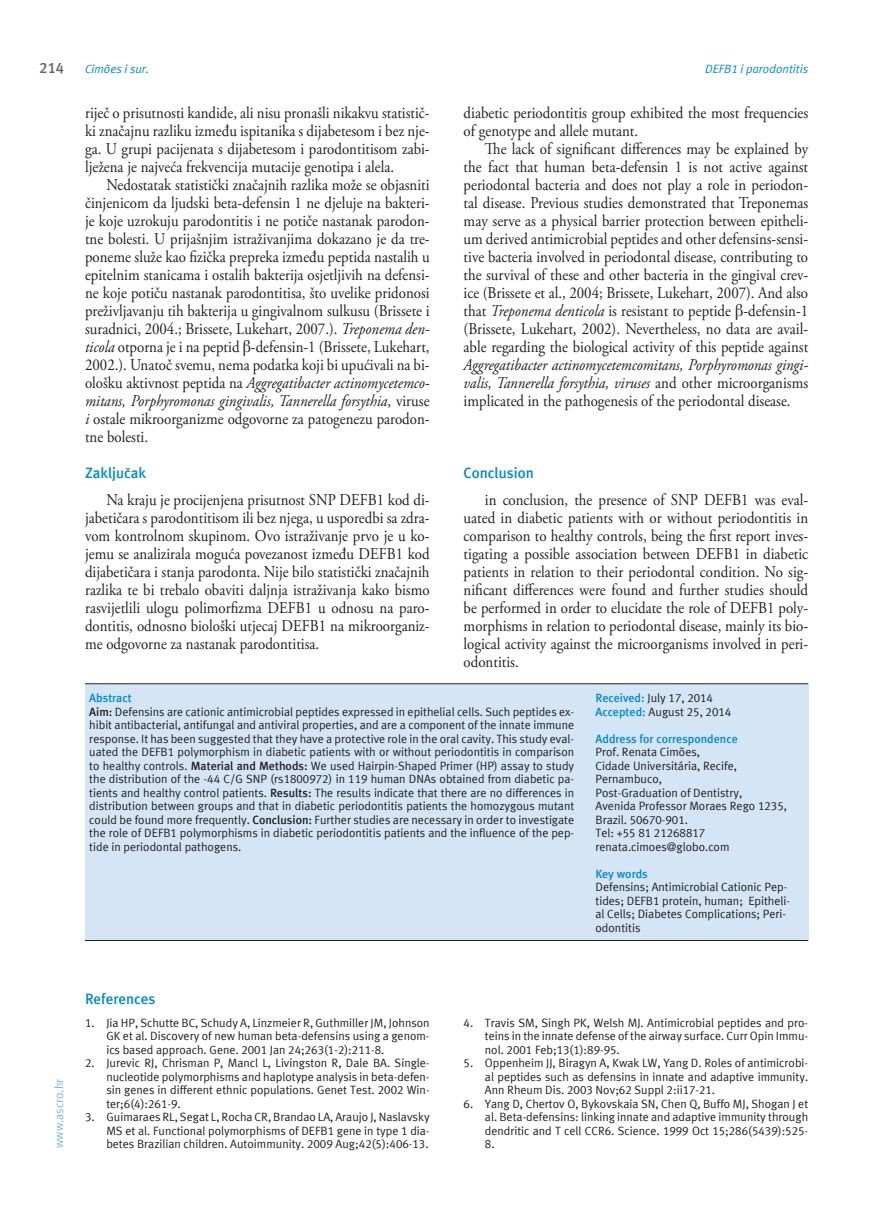
<style>
.page{position:relative;width:872px;height:1212px;background:#fff}
.page>*{position:absolute;margin:0;border:0;box-sizing:border-box;transform-origin:0 0}
.t1{font:16.5px/18px "Adobe Garamond Pro";color:#231f20;text-align:justify;scale:.9 1}
.t2{font:italic 16.5px/18px "Adobe Garamond Pro";color:#231f20;text-align:justify;scale:.9 1}
.t3{font:700 15px "Meta ASC";color:#0089cf}
.t4{font:700 15px "Meta ASC";color:#636366}
.t5{font:12px/13.5px "Meta ASC";color:#231f20;text-align:justify}
.t6{font:700 12px "Meta ASC";color:#0089cf}
.t7{font:italic 12px "Meta ASC";color:#0089cf}
.t8{font:12px "Meta ASC";color:#77b6e4}
.s1{font-style:italic}
.s2{font-family:"Times"}
.s3{font-style:normal}
.s4{font-weight:700;color:#0089cf}
.s5{font-weight:700}
</style>
<div class="page">
<div style="left:85px;top:684px;width:723px;height:256px;background:#d4e6f6"></div>
<hr style="left:85px;top:683px;width:723px;height:1px;background:#231f20">
<hr style="left:85px;top:940px;width:723px;height:1px;background:#231f20">
<p class="t4" style="left:40px;top:59px;width:26px">214</p>
<p class="t7" style="left:705px;top:62px;width:104px">DEFB1 i parodontitis</p>
<p class="t7" style="left:85px;top:62px;width:65px">Cimões i sur.</p>
<p class="t1" style="left:85px;top:105px;width:384px">riječ o prisutnosti kandide, ali nisu pronašli nikakvu statistič&shy;ki značajnu razliku između ispitanika s dijabetesom i bez nje&shy;ga. U grupi pacijenata s dijabetesom i parodontitisom zabi&shy;lježena je najveća frekvencija mutacije genotipa i alela.</p>
<p class="t1" style="left:85px;top:177px;width:384px;text-indent:21px">Nedostatak statistički značajnih razlika može se objasniti činjenicom da ljudski beta-defensin 1 ne djeluje na bakteri&shy;je koje uzrokuju parodontitis i ne potiče nastanak parodon&shy;tne bolesti. U prijašnjim istraživanjima dokazano je da tre&shy;poneme služe kao fizička prepreka između peptida nastalih u epitelnim stanicama i ostalih bakterija osjetljivih na defensi&shy;ne koje potiču nastanak parodontitisa, što uvelike pridonosi preživljavanju tih bakterija u gingivalnom sulkusu (Brissete i suradnici, 2004.; Brissete, Lukehart, 2007.). <span class="s1">Treponema den&shy;ticola</span> otporna je i na peptid <span class="s2">β</span>-defensin-1 (Brissete, Lukehart, 2002.). Unatoč svemu, nema podatka koji bi upućivali na bi&shy;ološku aktivnost peptida na <span class="s1">Aggregatibacter actinomycetemco&shy;mitans, Porphyromonas gingivalis, Tannerella forsythia</span>, viruse <span class="s1">i</span> ostale mikroorganizme odgovorne za patogenezu parodon&shy;tne bolesti.</p>
<p class="t3" style="left:85px;top:464px;width:63px">Zaključak</p>
<p class="t1" style="left:85px;top:492px;width:384px;text-indent:21px">Na kraju je procijenjena prisutnost SNP DEFB1 kod di&shy;jabetičara s parodontitisom ili bez njega, u usporedbi sa zdra&shy;vom kontrolnom skupinom. Ovo istraživanje prvo je u ko&shy;jemu se analizirala moguća povezanost između DEFB1 kod dijabetičara i stanja parodonta. Nije bilo statistički značajnih razlika te bi trebalo obaviti daljnja istraživanja kako bismo rasvijetlili ulogu polimorfizma DEFB1 u odnosu na paro&shy;dontitis, odnosno biološki utjecaj DEFB1 na mikroorganiz&shy;me odgovorne za nastanak parodontitisa.</p>
<p class="t1" style="left:463px;top:105px;width:384px">diabetic periodontitis group exhibited the most frequencies of genotype and allele mutant.</p>
<p class="t1" style="left:463px;top:141px;width:384px;text-indent:21px">The lack of significant differences may be explained by the fact that human beta-defensin 1 is not active against periodontal bacteria and does not play a role in periodon&shy;tal disease. Previous studies demonstrated that Treponemas may serve as a physical barrier protection between epitheli&shy;um derived antimicrobial peptides and other defensins-sensi&shy;tive bacteria involved in periodontal disease, contributing to the survival of these and other bacteria in the gingival crev&shy;ice (Brissete et al., 2004; Brissete, Lukehart, 2007). And also that <span class="s1">Treponema denticola</span> is resistant to peptide <span class="s2">β</span>-defensin-1 (Brissete, Lukehart, 2002). Nevertheless, no data are avail&shy;able regarding the biological activity of this peptide against</p>
<p class="t2" style="left:463px;top:356px;width:384px">Aggregatibacter actinomycetemcomitans, Porphyromonas gingi&shy;valis, Tannerella forsythia, viruses <span class="s3">and other microorganisms implicated in the pathogenesis of the periodontal disease.</span></p>
<p class="t3" style="left:463px;top:464px;width:72px">Conclusion</p>
<p class="t1" style="left:463px;top:492px;width:384px;text-indent:21px">in conclusion, the presence of SNP DEFB1 was eval&shy;uated in diabetic patients with or without periodontitis in comparison to healthy controls, being the first report inves&shy;tigating a possible association between DEFB1 in diabetic patients in relation to their periodontal condition. No sig&shy;nificant differences were found and further studies should be performed in order to elucidate the role of DEFB1 poly&shy;morphisms in relation to periodontal disease, mainly its bio&shy;logical activity against the microorganisms involved in peri&shy;odontitis.</p>
<p class="t5" style="left:89px;top:691px;width:486px;text-align:left"><span class="s4">Abstract<br></span><span class="s5">Aim:</span> Defensins are cationic antimicrobial peptides expressed in epithelial cells. Such peptides ex&shy;hibit antibacterial, antifungal and antiviral properties, and are a component of the innate immune response. It has been suggested that they have a protective role in the oral cavity. This study eval&shy;uated the DEFB1 polymorphism in diabetic patients with or without periodontitis in comparison to healthy controls. <span class="s5">Material and Methods:</span> We used Hairpin-Shaped Primer (HP) assay to study the distribution of the -44 C/G SNP (rs1800972) in 119 human DNAs obtained from diabetic pa&shy;tients and healthy control patients. <span class="s5">Results:</span> The results indicate that there are no differences in distribution between groups and that in diabetic periodontitis patients the homozygous mutant could be found more frequently. <span class="s5">Conclusion:</span> Further studies are necessary in order to investigate the role of DEFB1 polymorphisms in diabetic periodontitis patients and the influence of the pep&shy;tide in periodontal pathogens.</p>
<p class="t5" style="left:595px;top:691px;width:137px"><span class="s4">Received:</span> July 17, 2014<br><span class="s4">Accepted:</span> August 25, 2014</p>
<p class="t6" style="left:595px;top:731px;width:144px">Address for correspondence</p>
<p class="t5" style="left:595px;top:745px;width:193px;text-align:left">Prof. Renata Cimões,<br>Cidade Universitária, Recife,<br>Pernambuco,<br>Post-Graduation of Dentistry,<br>Avenida Professor Moraes Rego 1235,<br>Brazil. 50670-901.<br>Tel: +55 81 21268817 renata.cimoes@globo.com</p>
<p class="t6" style="left:595px;top:866px;width:54px">Key words</p>
<p class="t5" style="left:595px;top:880px;width:196px;text-align:left">Defensins; Antimicrobial Cationic Pep&shy;tides; DEFB1 protein, human; Epitheli&shy;al Cells; Diabetes Complications; Peri&shy;odontitis</p>
<p class="t8" style="left:52px;top:1148px;width:71px;rotate:-90deg">www.ascro.hr</p>
<p class="t3" style="left:85px;top:990px;width:72px">References</p>
<p class="t5" style="left:106px;top:1015px;width:325px;text-indent:-21px">1. Jia HP, Schutte BC, Schudy A, Linzmeier R, Guthmiller JM, Johnson GK et al. Discovery of new human beta-defensins using a genom&shy;ics based approach. Gene. 2001 Jan 24;263(1-2):211-8.</p>
<p class="t5" style="left:106px;top:1056px;width:325px;text-indent:-21px">2. Jurevic RJ, Chrisman P, Mancl L, Livingston R, Dale BA. Single&shy;nucleotide polymorphisms and haplotype analysis in beta-defen&shy;sin genes in different ethnic populations. Genet Test. 2002 Win&shy;ter;6(4):261-9.</p>
<p class="t5" style="left:106px;top:1110px;width:325px;text-indent:-21px">3. Guimaraes RL, Segat L, Rocha CR, Brandao LA, Araujo J, Naslavsky MS et al. Functional polymorphisms of DEFB1 gene in type 1 dia&shy;betes Brazilian children. Autoimmunity. 2009 Aug;42(5):406-13.</p>
<p class="t5" style="left:485px;top:1015px;width:325px;text-indent:-21px">4. Travis SM, Singh PK, Welsh MJ. Antimicrobial peptides and pro&shy;teins in the innate defense of the airway surface. Curr Opin Immu&shy;nol. 2001 Feb;13(1):89-95.</p>
<p class="t5" style="left:485px;top:1056px;width:325px;text-indent:-21px">5. Oppenheim JJ, Biragyn A, Kwak LW, Yang D. Roles of antimicrobi&shy;al peptides such as defensins in innate and adaptive immunity.<br>Ann Rheum Dis. 2003 Nov;62 Suppl 2:ii17-21.</p>
<p class="t5" style="left:485px;top:1096px;width:325px;text-indent:-21px">6. Yang D, Chertov O, Bykovskaia SN, Chen Q, Buffo MJ, Shogan J et al. Beta-defensins: linking innate and adaptive immunity through dendritic and T cell CCR6. Science. 1999 Oct 15;286(5439):525- 8.</p>
</div>
